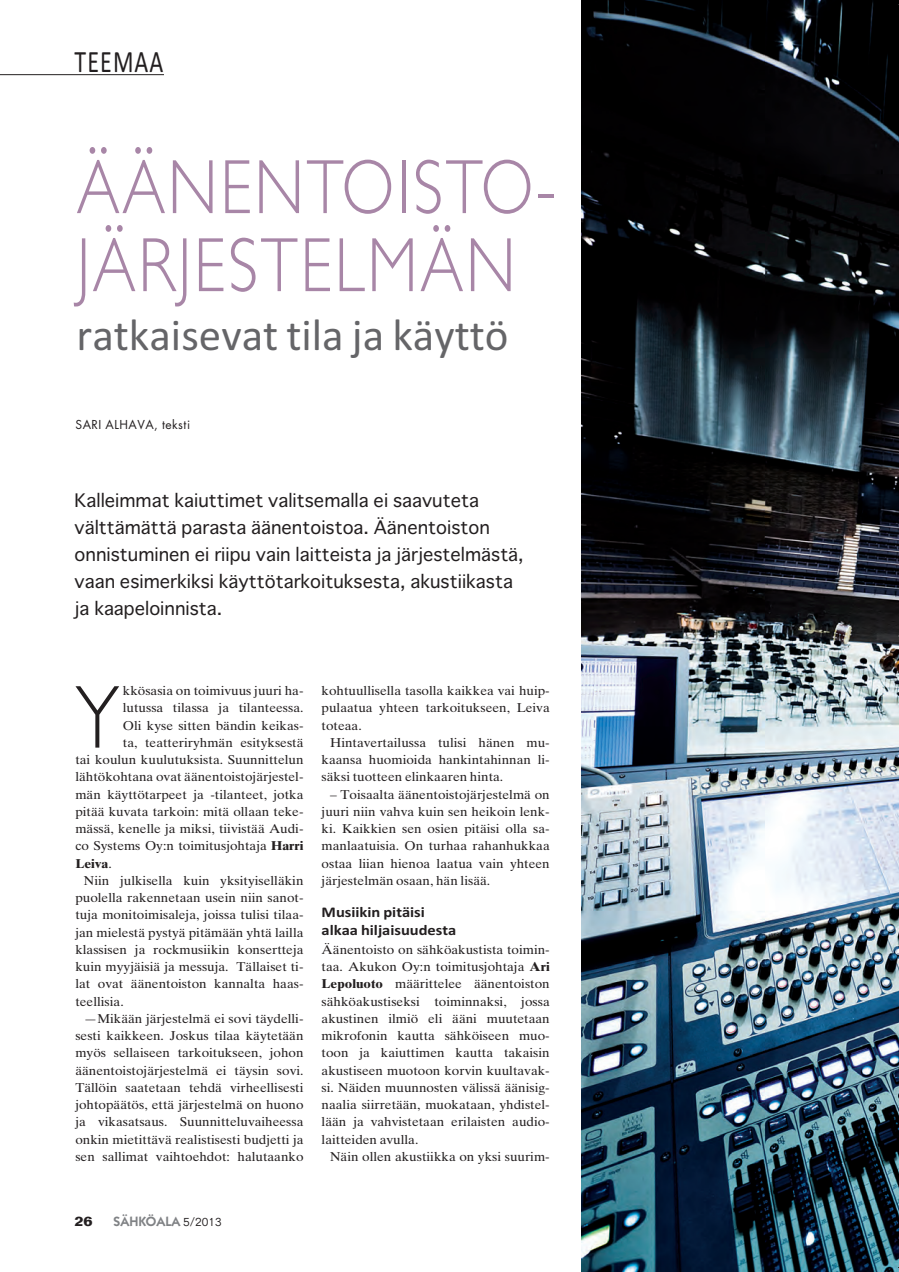
<style>
.page{position:relative;width:899px;height:1272px;background:#fff}
.page>*{position:absolute;margin:0;border:0;box-sizing:border-box;transform-origin:0 0}
.t1{font:300 90px "Gill Sans Std";color:#231f20;scale:.83 1}
.t2{font:300 77.4px/78px "Gill Sans Std";letter-spacing:.04em;color:#a886a7;scale:.83 1}
.t3{font:45px "Calibri";color:#656568}
.t4{font:31.2px "Calibri";letter-spacing:.045em;color:#231f20;scale:.77 1}
.t5{font:18px/27px "Geneva";color:#231f20}
.t6{font:700 14.85px/18px "Calibri";color:#231f20;scale:1.11 1}
.t7{font:600 13.5px "ITC Kabel Std";color:#808285}
.t8{font:700 13.5px "Folio Std";color:#231f20}
.t9{font:12.9px/17.2px "Times Ten LT Std";color:#231f20;text-align:justify;scale:1.05 1}
.t10{font:700 12.9px "Times Ten LT Std";color:#231f20;scale:1.05 1}
.t11{font:12px "Futura Std";letter-spacing:.045em;color:#231f20}
.s1{font-weight:700}
.s2{font-weight:400}
.s3{font-family:"Folio Std";font-weight:300;font-size:12px;color:#231f20}
</style>
<div class="page">
<hr style="left:0;top:74px;width:164px;height:1px;background:#231f20">
<img style="left:581px;top:0;width:318px;height:1272px">
<h3 class="t4" style="left:75px;top:42px;width:117px">TEEMAA</h3>
<h2 class="t2" style="left:77px;top:147px;width:580px">ÄÄNENTOISTO-<br>JÄRJESTELMÄN</h2>
<h3 class="t3" style="left:77px;top:308px;width:434px">ratkaisevat tila ja käyttö</h3>
<p class="t11" style="left:76px;top:418px;width:116px">SARI ALHAVA, teksti</p>
<p class="t5" style="left:75px;top:487px;width:451px">Kalleimmat kaiuttimet valitsemalla ei saavuteta välttämättä parasta äänentoistoa. Äänentoiston onnistuminen ei riipu vain laitteista ja järjestelmästä, vaan esimerkiksi käyttötarkoituksesta, akustiikasta ja kaapeloinnista.</p>
<p class="t9" style="left:123px;top:683px;width:174px">kkösasia on toimivuus juuri ha-</p>
<p class="t9" style="left:123px;top:701px;width:174px">lutussa tilassa ja tilanteessa.</p>
<p class="t9" style="left:123px;top:718px;width:174px">Oli kyse sitten bändin keikas-</p>
<p class="t9" style="left:123px;top:735px;width:174px">ta, teatteriryhmän esityksestä</p>
<p class="t9" style="left:75px;top:752px;width:219px">tai koulun kuulutuksista. Suunnittelun</p>
<p class="t9" style="left:75px;top:770px;width:219px">lähtökohtana ovat äänentoistojärjestel-</p>
<p class="t9" style="left:75px;top:787px;width:219px">män käyttötarpeet ja -tilanteet, jotka</p>
<p class="t9" style="left:75px;top:804px;width:219px">pitää kuvata tarkoin: mitä ollaan teke-</p>
<p class="t9" style="left:75px;top:821px;width:219px">mässä, kenelle ja miksi, tiivistää Audi-</p>
<p class="t9" style="left:75px;top:839px;width:219px">co Systems Oy:n toimitusjohtaja <span class="s1">Harri</span></p>
<p class="t10" style="left:75px;top:856px;width:36px">Leiva<span class="s2">.</span></p>
<p class="t9" style="left:84px;top:873px;width:211px">Niin julkisella kuin yksityiselläkin</p>
<p class="t9" style="left:75px;top:890px;width:219px">puolella rakennetaan usein niin sanot-</p>
<p class="t9" style="left:75px;top:908px;width:219px">tuja monitoimisaleja, joissa tulisi tilaa-</p>
<p class="t9" style="left:75px;top:925px;width:219px">jan mielestä pystyä pitämään yhtä lailla</p>
<p class="t9" style="left:75px;top:942px;width:219px">klassisen ja rockmusiikin konsertteja</p>
<p class="t9" style="left:75px;top:959px;width:219px">kuin myyjäisiä ja messuja. Tällaiset ti-</p>
<p class="t9" style="left:75px;top:977px;width:219px">lat ovat äänentoiston kannalta haas-</p>
<p class="t9" style="left:75px;top:994px;width:48px">teellisia.</p>
<p class="t9" style="left:84px;top:1011px;width:211px">—Mikään järjestelmä ei sovi täydelli-</p>
<p class="t9" style="left:75px;top:1028px;width:219px">sesti kaikkeen. Joskus tilaa käytetään</p>
<p class="t9" style="left:75px;top:1046px;width:219px">myös sellaiseen tarkoitukseen, johon</p>
<p class="t9" style="left:75px;top:1063px;width:219px">äänentoistojärjestelmä ei täysin sovi.</p>
<p class="t9" style="left:75px;top:1080px;width:219px">Tällöin saatetaan tehdä virheellisesti</p>
<p class="t9" style="left:75px;top:1097px;width:219px">johtopäätös, että järjestelmä on huono</p>
<p class="t9" style="left:75px;top:1115px;width:219px">ja vikasatsaus. Suunnitteluvaiheessa</p>
<p class="t9" style="left:75px;top:1132px;width:219px">onkin mietittävä realistisesti budjetti ja</p>
<p class="t9" style="left:75px;top:1149px;width:219px">sen sallimat vaihtoehdot: halutaanko</p>
<h1 class="t1" style="left:76px;top:664px;width:54px">Y</h1>
<p class="t9" style="left:322px;top:683px;width:219px">kohtuullisella tasolla kaikkea vai huip&shy;pulaatua yhteen tarkoitukseen, Leiva toteaa.</p>
<p class="t9" style="left:322px;top:735px;width:219px;text-indent:9px">Hintavertailussa tulisi hänen mu&shy;kaansa huomioida hankintahinnan li&shy;säksi tuotteen elinkaaren hinta.</p>
<p class="t9" style="left:322px;top:787px;width:219px;text-indent:9px">– Toisaalta äänentoistojärjestelmä on juuri niin vahva kuin sen heikoin lenk&shy;ki. Kaikkien sen osien pitäisi olla sa&shy;manlaatuisia. On turhaa rahanhukkaa ostaa liian hienoa laatua vain yhteen järjestelmän osaan, hän lisää.</p>
<p class="t6" style="left:322px;top:904px;width:123px">Musiikin pitäisi alkaa hiljaisuudesta</p>
<p class="t9" style="left:322px;top:942px;width:219px">Äänentoisto on sähköakustista toimin&shy;taa. Akukon Oy:n toimitusjohtaja <span class="s1">Ari Lepoluoto</span> määrittelee äänentoiston sähköakustiseksi toiminnaksi, jossa akustinen ilmiö eli ääni muutetaan mikrofonin kautta sähköiseen muo&shy;toon ja kaiuttimen kautta takaisin akustiseen muotoon korvin kuultavak&shy;si. Näiden muunnosten välissä äänisig&shy;naalia siirretään, muokataan, yhdistel&shy;lään ja vahvistetaan erilaisten audio&shy;laitteiden avulla.</p>
<p class="t9" style="left:330px;top:1149px;width:211px">Näin ollen akustiikka on yksi suurim-</p>
<p class="t8" style="left:75px;top:1214px;width:20px">26</p>
<p class="t7" style="left:114px;top:1214px;width:110px">SÄHKÖALA <span class="s3">5/2013</span></p>
</div>
